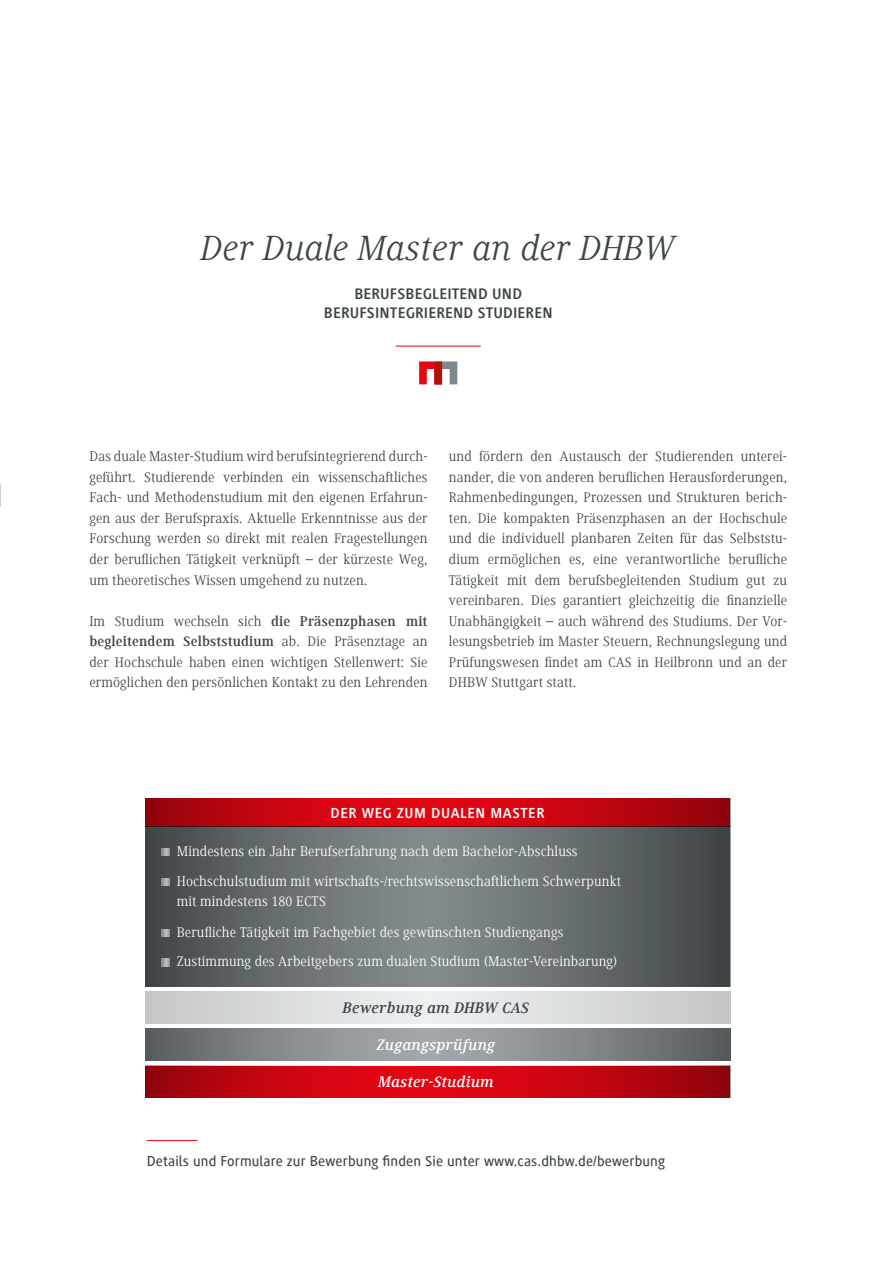
<style>
.page{position:relative;width:885px;height:1263px;background:#fff}
.page>*{position:absolute;margin:0;border:0;box-sizing:border-box;transform-origin:0 0}
.t1{font:italic 36px "Generis Serif Com";letter-spacing:.01em;color:#3d4548}
.t2{font:700 15.75px/19.5px "Generis Simple Com";letter-spacing:.01em;color:#3d4548;text-align:center}
.t3{font:italic 700 15.75px "Generis Serif Com";letter-spacing:.01em;color:#fff}
.t4{font:italic 700 15.75px "Generis Serif Com";letter-spacing:.01em;color:#3d4548}
.t5{font:500 15px "Generis Simple Com";letter-spacing:.01em;color:#3d4548}
.t6{font:700 15px "Generis Simple Com";letter-spacing:.04em;color:#fff}
.t7{font:14.4px/20.5px "Generis Serif Com";letter-spacing:.01em;color:#3d4548;text-align:justify}
.t8{font:14.4px/30px "Generis Serif Com";letter-spacing:.01em;color:#fff}
.s1{font-weight:700}
</style>
<div class="page">
<hr style="left:395px;top:346px;width:85px;height:1px;background:#e30613">
<svg style="left:419px;top:361px;width:38px;height:23px"></svg>
<hr style="left:147px;top:1140px;width:50px;height:1px;background:#e30613">
<svg style="left:146px;top:992px;width:584px;height:32px;background:#d9dbdc"></svg>
<svg style="left:146px;top:1029px;width:584px;height:32px;background:#82878a"></svg>
<svg style="left:146px;top:1066px;width:584px;height:32px;background:#c30410"></svg>
<svg style="left:145px;top:827px;width:584px;height:160px;background:#646b6e"></svg>
<svg style="left:162px;top:848px;width:7px;height:8px"></svg>
<svg style="left:162px;top:878px;width:7px;height:8px"></svg>
<svg style="left:162px;top:929px;width:7px;height:7px"></svg>
<svg style="left:162px;top:959px;width:7px;height:7px"></svg>
<svg style="left:145px;top:799px;width:584px;height:28px;background:#c0040f"></svg>
<h1 class="t1" style="left:201px;top:228px;width:475px">Der Duale Master an der DHBW</h1>
<p class="t2" style="left:324px;top:284px;width:230px">BERUFSBEGLEITEND UND<br>BERUFSINTEGRIEREND STUDIEREN</p>
<p class="t7" style="left:89px;top:446px;width:340px">Das duale Master-Studium wird berufsintegrierend durch&shy;geführt. Studierende verbinden ein wissenschaftliches Fach- und Methodenstudium mit den eigenen Erfahrun&shy;gen aus der Berufspraxis. Aktuelle Erkenntnisse aus der Forschung werden so direkt mit realen Fragestellungen der beruflichen Tätigkeit verknüpft – der kürzeste Weg, um theoretisches Wissen umgehend zu nutzen.</p>
<p class="t7" style="left:89px;top:611px;width:340px">Im Studium wechseln sich <span class="s1">die Präsenzphasen mit begleitendem Selbststudium</span> ab. Die Präsenztage an der Hochschule haben einen wichtigen Stellenwert: Sie ermöglichen den persönlichen Kontakt zu den Lehrenden</p>
<p class="t7" style="left:449px;top:446px;width:340px">und fördern den Austausch der Studierenden unterei&shy;nander, die von anderen beruflichen Herausforderungen, Rahmenbedingungen, Prozessen und Strukturen berich&shy;ten. Die kompakten Präsenzphasen an der Hochschule und die individuell planbaren Zeiten für das Selbststu&shy;dium ermöglichen es, eine verantwortliche berufliche Tätigkeit mit dem berufsbegleitenden Studium gut zu vereinbaren. Dies garantiert gleichzeitig die finanzielle Unabhängigkeit – auch während des Studiums. Der Vor&shy;lesungsbetrieb im Master Steuern, Rechnungslegung und Prüfungswesen findet am CAS in Heilbronn und an der DHBW Stuttgart statt.</p>
<p class="t6" style="left:330px;top:805px;width:215px">DER WEG ZUM DUALEN MASTER</p>
<p class="t8" style="left:177px;top:836px;width:446px">Mindestens ein Jahr Berufserfahrung nach dem Bachelor-Abschluss<br>Hochschulstudium mit wirtschafts-/rechtswissenschaftlichem Schwerpunkt</p>
<p class="t8" style="left:177px;top:887px;width:442px">mit mindestens 180 ECTS<br>Berufliche Tätigkeit im Fachgebiet des gewünschten Studiengangs<br>Zustimmung des Arbeitgebers zum dualen Studium (Master-Vereinbarung)</p>
<p class="t4" style="left:343px;top:999px;width:188px">Bewerbung am DHBW CAS</p>
<p class="t3" style="left:377px;top:1036px;width:120px">Zugangsprüfung</p>
<p class="t3" style="left:378px;top:1073px;width:117px">Master-Studium</p>
<p class="t5" style="left:147px;top:1153px;width:520px">Details und Formulare zur Bewerbung finden Sie unter www.cas.dhbw.de/bewerbung</p>
</div>
